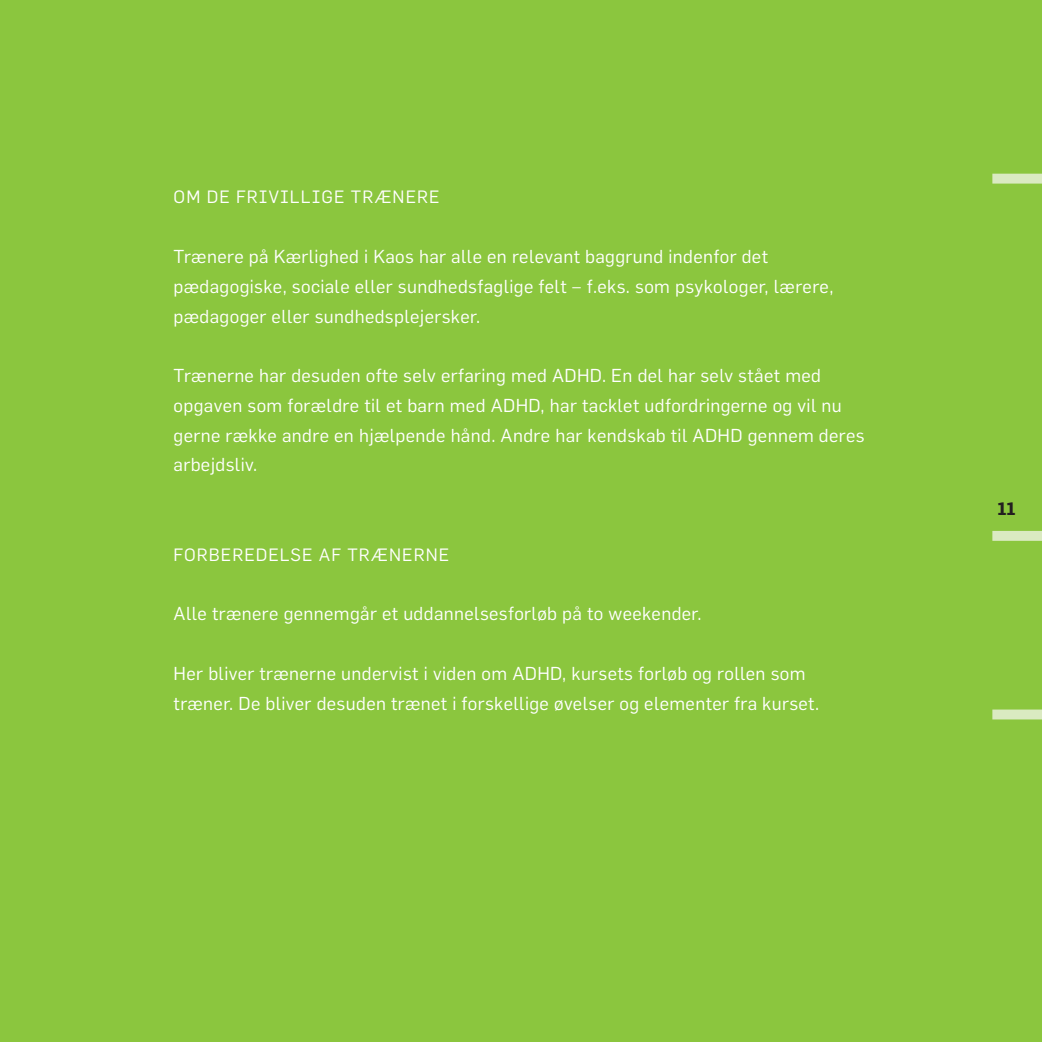
<style>
.page{position:relative;width:1042px;height:1042px;background:#8bc63e}
.page>*{position:absolute;margin:0;border:0;box-sizing:border-box;transform-origin:0 0}
.Citat_lille_hvid{font:18.38px/29.8px "Flama";letter-spacing:.02em;color:#fff}
.Faktarubrik_hvid{font:17.5px "Flama";letter-spacing:.06em;color:#fff}
.t1{font:700 17.5px "Flama";color:#231f20}
</style>
<div class="page">
<div style="left:992px;top:709px;width:50px;height:10px;background:#daeac1"></div>
<div style="left:992px;top:174px;width:50px;height:10px;background:#daeac1"></div>
<div style="left:992px;top:531px;width:50px;height:10px;background:#daeac1"></div>
<p class="Faktarubrik_hvid" style="left:174px;top:187px;width:267px">OM DE FRIVILLIGE TRÆNERE</p>
<p class="Citat_lille_hvid" style="left:174px;top:241px;width:661px">Trænere på Kærlighed i Kaos har alle en relevant baggrund indenfor det pædagogiske, sociale eller sundhedsfaglige felt – f.eks. som psykologer, lærere, pædagoger eller sundhedsplejersker.</p>
<p class="Citat_lille_hvid" style="left:174px;top:360px;width:692px">Trænerne har desuden ofte selv erfaring med ADHD. En del har selv stået med opgaven som forældre til et barn med ADHD, har tacklet udfordringerne og vil nu gerne række andre en hjælpende hånd. Andre har kendskab til ADHD gennem deres arbejdsliv.</p>
<p class="Faktarubrik_hvid" style="left:174px;top:544px;width:277px">FORBEREDELSE AF TRÆNERNE</p>
<p class="Citat_lille_hvid" style="left:174px;top:598px;width:529px">Alle trænere gennemgår et uddannelsesforløb på to weekender.</p>
<p class="Citat_lille_hvid" style="left:174px;top:658px;width:647px">Her bliver trænerne undervist i viden om ADHD, kursets forløb og rollen som træner. De bliver desuden trænet i forskellige øvelser og elementer fra kurset.</p>
<p class="t1" style="left:997px;top:498px;width:20px">11</p>
</div>
